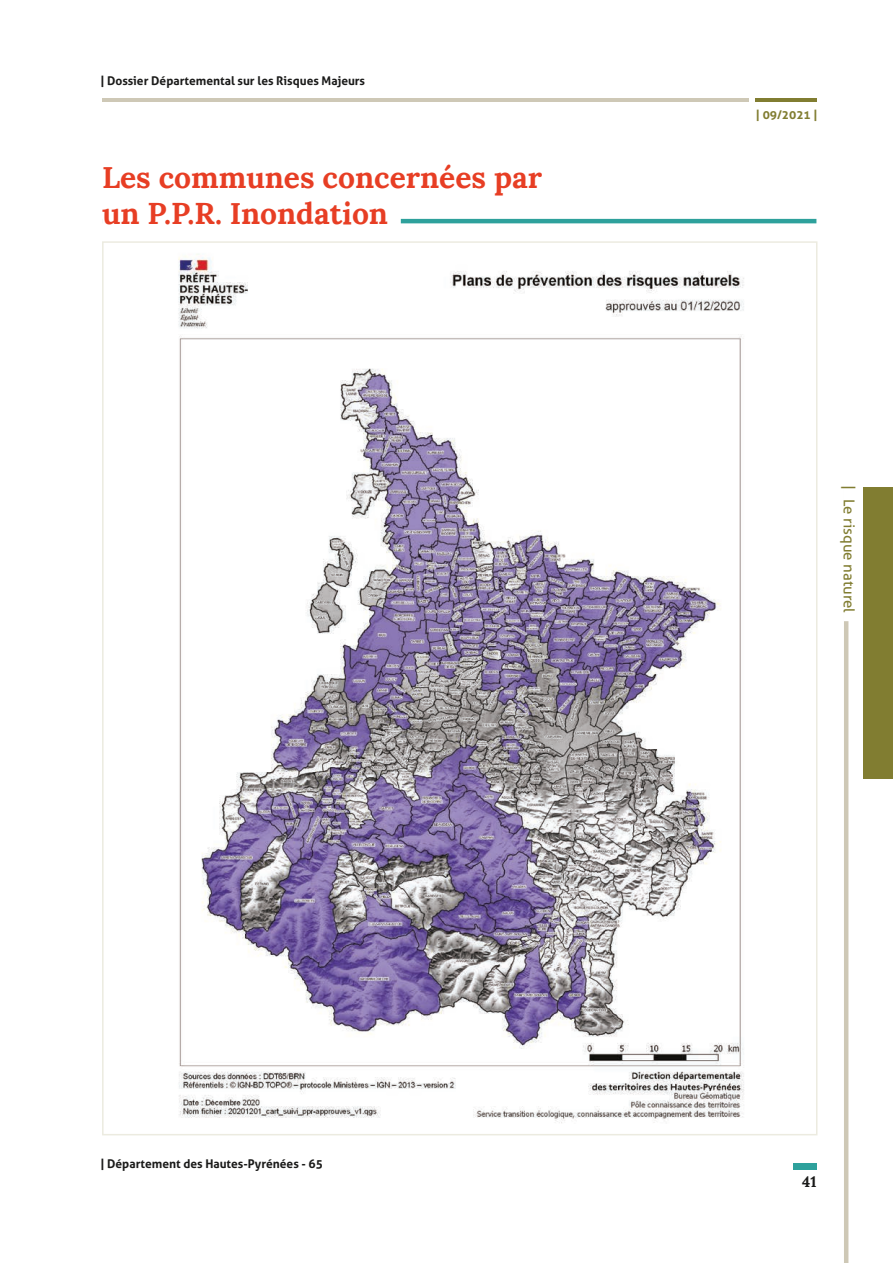
<style>
.page{position:relative;width:893px;height:1263px;background:#fff}
.page>*{position:absolute;margin:0;border:0;box-sizing:border-box;transform-origin:0 0}
.t1{font:700 30px/36px "Lora";color:#e73e24}
.t2{font:15px "Aller";color:#817d31}
.t3{font:700 15px "Lora";color:#1a1a19}
.t4{font:700 12px "Aller";color:#1a1a19}
.t5{font:700 12px "Aller";color:#817d31}
</style>
<div class="page">
<hr style="left:102px;top:98px;width:647px;height:3px;background:#cec8b6">
<div style="left:793px;top:1163px;width:23px;height:6px;background:#2ea19c"></div>
<hr style="left:102px;top:219px;width:714px;height:4px;background:#2ea19c">
<div style="left:102px;top:215px;width:299px;height:12px;background:#fff"></div>
<img style="left:178px;top:254px;width:566px;height:869px">
<hr style="left:755px;top:98px;width:61px;height:3px;background:#817d31">
<hr style="left:844px;top:485px;width:4px;height:778px;background:#cec8b6">
<div style="left:843px;top:482px;width:9px;height:139px;background:#fff"></div>
<div style="left:864px;top:487px;width:29px;height:291px;background:#817d31"></div>
<p class="t4" style="left:100px;top:74px;width:266px">| Dossier Départemental sur les Risques Majeurs</p>
<h1 class="t1" style="left:102px;top:156px;width:442px">Les communes concernées par un P.P.R. Inondation</h1>
<p class="t5" style="left:756px;top:107px;width:63px">| 09/2021 |</p>
<p class="t2" style="left:858px;top:485px;width:129px;rotate:90deg">| Le risque naturel</p>
<p class="t4" style="left:100px;top:1156px;width:224px">| Département des Hautes-Pyrénées - 65</p>
<p class="t3" style="left:802px;top:1168px;width:16px">41</p>
</div>
